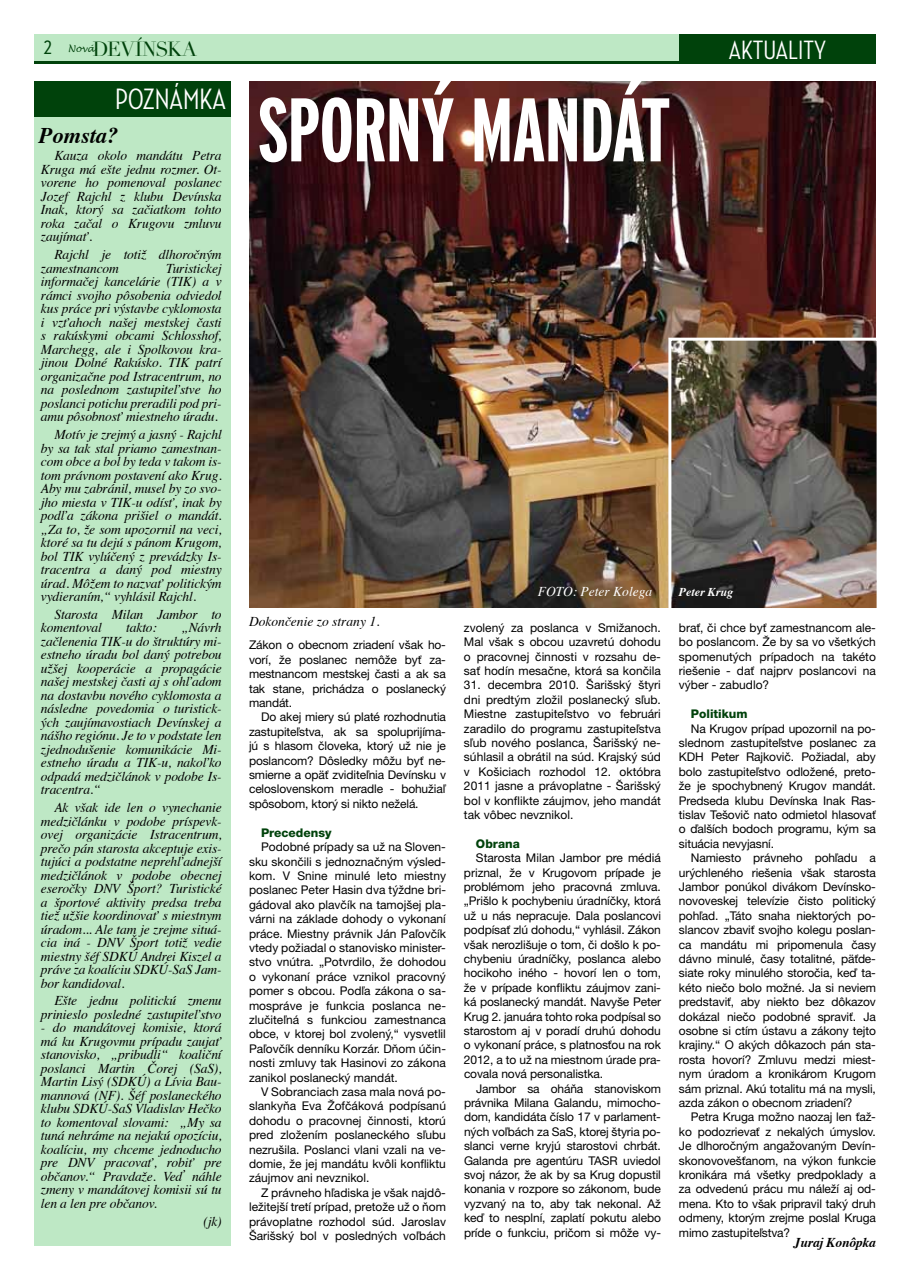
<style>
.page{position:relative;width:910px;height:1280px;background:#fff}
.page>*{position:absolute;margin:0;border:0;box-sizing:border-box;transform-origin:0 0}
.t1{font:700 extra-condensed 90px "Interstate CE";letter-spacing:-.015em;color:#fff}
.t2{font:500 30px "Neutraface Condensed";color:#fff}
.t3{font:500 27px "Neutraface Condensed";color:#fff}
.t4{font:500 24px "Neutraface Condensed";color:#00420b}
.t5{font:italic 700 22.35px "Times";color:#000}
.t6{font:20.1px "Didot";letter-spacing:-.04em;color:#00420b}
.t7{font:italic 13.5px/13.5px "Times";letter-spacing:-.01em;color:#000;text-align:justify}
.t8{font:italic 13.5px "Times";color:#fff}
.t9{font:italic 700 13.5px "Times";letter-spacing:-.01em;color:#000}
.t10{font:12px/14.4px "Helvetica Neue CE";letter-spacing:-.01em;color:#000;text-align:justify}
.t11{font:800 12px "Helvetica Neue CE";color:#00420b}
.t12{font:italic 700 12px "Times";color:#fff}
</style>
<div class="page">
<div style="left:34px;top:34px;width:842px;height:28px;background:#bee8c5"></div>
<hr style="left:34px;top:62px;width:842px;height:2px;background:#00420b">
<div style="left:679px;top:34px;width:197px;height:28px;background:#00420b"></div>
<div style="left:34px;top:117px;width:197px;height:1129px;background:#bee8c5"></div>
<div style="left:34px;top:82px;width:197px;height:35px;background:#00420b"></div>
<img style="left:249px;top:82px;width:626px;height:526px">
<img style="left:672px;top:342px;width:204px;height:265px">
<div style="left:668px;top:338px;width:212px;height:273px;border:3px solid #fff"></div>
<h3 class="t4" style="left:44px;top:33px;width:10px">2</h3>
<h3 class="t6" style="left:68px;top:37px;width:131px"><sup>Nová</sup>DEVÍNSKA</h3>
<h3 class="t3" style="left:729px;top:35px;width:99px">AKTUALITY</h3>
<h2 class="t2" style="left:115px;top:83px;width:112px">POZNÁMKA</h2>
<h3 class="t5" style="left:39px;top:115px;width:81px">Pomsta?</h3>
<p class="t7" style="left:41px;top:148px;width:182px;text-indent:14px">Kauza okolo mandátu Petra Kruga má ešte jednu rozmer. Ot&shy;vorene ho pomenoval poslanec Jozef Rajchl z klubu Devínska Inak, ktorý sa začiatkom tohto roka začal o Krugovu zmluvu zaujímať.</p>
<p class="t7" style="left:41px;top:247px;width:182px;text-indent:14px">Rajchl je totiž dlhoročným zamestnancom</p>
<p class="t7" style="left:41px;top:261px;width:182px;text-indent:125px">Turistickej informačej kancelárie (TIK) a v rámci svojho pôsobenia odviedol kus práce pri výstavbe cyklomosta i vzťahoch našej mestskej časti s rakúskymi obcami Schlosshof, Marchegg, ale i Spolkovou kra&shy;jinou Dolné Rakúsko. TIK patrí organizačne pod Istracentrum, no na poslednom zastupiteľstve ho poslanci potichu preradili pod pri&shy;amu pôsobnosť miestneho úradu.</p>
<p class="t7" style="left:41px;top:427px;width:182px;text-indent:14px">Motív je zrejmý a jasný - Rajchl by sa tak stal priamo zamestnan&shy;com obce a bol by teda v takom is&shy;tom právnom postavení ako Krug.<br>Aby mu zabránil, musel by zo svo&shy;jho miesta v TIK-u odísť, inak by podľa zákona prišiel o mandát. „Za to, že som upozornil na veci, ktoré sa tu dejú s pánom Krugom, bol TIK vylúčený z prevádzky Is&shy;tracentra a daný pod miestny úrad. Môžem to nazvať politickým vydieraním,“ vyhlásil Rajchl.</p>
<p class="t7" style="left:41px;top:607px;width:182px;text-indent:14px">Starosta Milan Jambor to komentoval</p>
<p class="t7" style="left:126px;top:620px;width:32px">takto:</p>
<p class="t7" style="left:41px;top:620px;width:182px;text-indent:140px">„Návrh začlenenia TIK-u do štruktúry mi&shy;estneho úradu bol daný potrebou užšej kooperácie a propagácie našej mestskej časti aj s ohľadom na dostavbu nového cyklomosta a následne povedomia o turistick&shy;ých zaujímavostiach Devínskej a nášho regiónu. Je to v podstate len zjednodušenie komunikácie Mi&shy;estneho úradu a TIK-u, nakoľko odpadá medzičlánok v podobe Is&shy;tracentra.“</p>
<p class="t7" style="left:41px;top:800px;width:182px;text-indent:14px">Ak však ide len o vynechanie medzičlánku v podobe príspevk&shy;ovej organizácie Istracentrum, prečo pán starosta akceptuje exis&shy;tujúci a podstatne neprehľadnejší medzičlánok v podobe obecnej eseročky DNV Šport? Turistické a športové aktivity predsa treba tiež užšie koordinovať s miestnym úradom... Ale tam je zrejme situá&shy;cia iná - DNV Šport totiž vedie miestny šéf SDKÚ Andrei Kiszel a práve za koalíciu SDKÚ-SaS Jam&shy;bor kandidoval.</p>
<p class="t7" style="left:41px;top:993px;width:182px;text-align:right">Ešte jednu politickú zmenu prinieslo posledné zastupiteľstvo</p>
<p class="t7" style="left:41px;top:1020px;width:182px">- do mandátovej komisie, ktorá má ku Krugovmu prípadu zaujať stanovisko, „pribudli“ koaliční poslanci Martin Čorej (SaS), Martin Lisý (SDKÚ) a Lívia Bau&shy;mannová (NF). Šéf poslaneckého klubu SDKÚ-SaS Vladislav Hečko to komentoval slovami: „My sa tuná nehráme na nejakú opozíciu, koalíciu, my chceme jednoducho pre DNV pracovať, robiť pre občanov.“ Pravdaže. Veď náhle zmeny v mandátovej komisii sú tu len a len pre občanov.</p>
<p class="t7" style="left:203px;top:1213px;width:20px">(jk)</p>
<h1 class="t1" style="left:257px;top:79px;width:414px">SPORNÝ MANDÁT</h1>
<p class="t7" style="left:249px;top:614px;width:132px">Dokončenie zo strany 1.</p>
<p class="t10" style="left:249px;top:638px;width:198px">Zákon o obecnom zriadení však ho&shy;vorí, že poslanec nemôže byť za&shy;mestnancom mestskej časti a ak sa tak stane, prichádza o poslanecký mandát.</p>
<p class="t10" style="left:249px;top:710px;width:199px;text-indent:12px">Do akej miery sú platé rozhodnutia zastupiteľstva, ak sa spoluprijíma&shy;jú s hlasom človeka, ktorý už nie je poslancom? Dôsledky môžu byť ne&shy;smierne a opäť zviditeľnia Devínsku v celoslovenskom meradle - bohužiaľ spôsobom, ktorý si nikto neželá.</p>
<p class="t11" style="left:261px;top:826px;width:72px">Precedensy</p>
<p class="t10" style="left:249px;top:840px;width:198px;text-indent:12px">Podobné prípady sa už na Sloven&shy;sku skončili s jednoznačným výsled&shy;kom. V Snine minulé leto miestny poslanec Peter Hasin dva týždne bri&shy;gádoval ako plavčík na tamojšej pla&shy;várni na základe dohody o vykonaní práce. Miestny právnik Ján Paľovčík vtedy požiadal o stanovisko minister&shy;stvo vnútra. „Potvrdilo, že dohodou o vykonaní práce vznikol pracovný pomer s obcou. Podľa zákona o sa&shy;mospráve je funkcia poslanca ne&shy;zlučiteľná s funkciou zamestnanca obce, v ktorej bol zvolený,“ vysvetlil Paľovčík denníku Korzár. Dňom účin&shy;nosti zmluvy tak Hasinovi zo zákona zanikol poslanecký mandát.</p>
<p class="t10" style="left:249px;top:1084px;width:198px;text-indent:12px">V Sobranciach zasa mala nová po&shy;slankyňa Eva Žofčáková podpísanú dohodu o pracovnej činnosti, ktorú pred zložením poslaneckého sľubu nezrušila. Poslanci vlani vzali na ve&shy;domie, že jej mandátu kvôli konfliktu záujmov ani nevznikol.</p>
<p class="t10" style="left:249px;top:1185px;width:198px;text-indent:12px">Z právneho hľadiska je však najdô&shy;ležitejší tretí prípad, pretože už o ňom právoplatne rozhodol súd. Jaroslav Šarišský bol v posledných voľbách</p>
<p class="t8" style="left:538px;top:580px;width:116px">FOTO: Peter Kolega</p>
<p class="t12" style="left:679px;top:580px;width:56px">Peter Krug</p>
<p class="t10" style="left:464px;top:620px;width:198px">zvolený za poslanca v Smižanoch.<br>Mal však s obcou uzavretú dohodu o pracovnej činnosti v rozsahu de&shy;sať hodín mesačne, ktorá sa končila</p>
<p class="t10" style="left:464px;top:678px;width:198px">31. decembra 2010. Šarišský štyri dni predtým zložil poslanecký sľub.<br>Miestne zastupiteľstvo vo februári zaradilo do programu zastupiteľstva sľub nového poslanca, Šarišský ne&shy;súhlasil a obrátil na súd. Krajský súd v Košiciach rozhodol 12. októbra 2011 jasne a právoplatne - Šarišský bol v konflikte záujmov, jeho mandát tak vôbec nevznikol.</p>
<p class="t11" style="left:476px;top:837px;width:45px">Obrana</p>
<p class="t10" style="left:464px;top:851px;width:198px;text-indent:12px">Starosta Milan Jambor pre médiá priznal, že v Krugovom prípade je problémom jeho pracovná zmluva. „Prišlo k pochybeniu úradníčky, ktorá už u nás nepracuje. Dala poslancovi podpísať zlú dohodu,“ vyhlásil. Zákon však nerozlišuje o tom, či došlo k po&shy;chybeniu úradníčky, poslanca alebo hocikoho iného - hovorí len o tom, že v prípade konfliktu záujmov zani&shy;ká poslanecký mandát. Navyše Peter Krug 2. januára tohto roka podpísal so starostom aj v poradí druhú dohodu o vykonaní práce, s platnosťou na rok 2012, a to už na miestnom úrade pra&shy;covala nová personalistka.</p>
<p class="t10" style="left:464px;top:1081px;width:198px;text-indent:12px">Jambor sa oháňa stanoviskom právnika Milana Galandu, mimocho&shy;dom, kandidáta číslo 17 v parlament&shy;ných voľbách za SaS, ktorej štyria po&shy;slanci verne kryjú starostovi chrbát.<br>Galanda pre agentúru TASR uviedol svoj názor, že ak by sa Krug dopustil konania v rozpore so zákonom, bude vyzvaný na to, aby tak nekonal. Až keď to nesplní, zaplatí pokutu alebo príde o funkciu, pričom si môže vy-</p>
<p class="t10" style="left:679px;top:620px;width:198px">brať, či chce byť zamestnancom ale&shy;bo poslancom. Že by sa vo všetkých spomenutých prípadoch na takéto riešenie - dať najprv poslancovi na výber - zabudlo?</p>
<p class="t11" style="left:691px;top:707px;width:58px">Politikum</p>
<p class="t10" style="left:679px;top:721px;width:198px;text-indent:12px">Na Krugov prípad upozornil na po&shy;slednom zastupiteľstve poslanec za KDH Peter Rajkovič. Požiadal, aby bolo zastupiteľstvo odložené, preto&shy;že je spochybnený Krugov mandát.<br>Predseda klubu Devínska Inak Ras&shy;tislav Tešovič nato odmietol hlasovať o ďalších bodoch programu, kým sa situácia nevyjasní.</p>
<p class="t10" style="left:679px;top:851px;width:198px;text-indent:12px">Namiesto právneho pohľadu a urýchleného riešenia však starosta Jambor ponúkol divákom Devínsko&shy;novoveskej televízie čisto politický pohľad. „Táto snaha niektorých po&shy;slancov zbaviť svojho kolegu poslan&shy;ca mandátu mi pripomenula časy dávno minulé, časy totalitné, päťde&shy;siate roky minulého storočia, keď ta&shy;kéto niečo bolo možné. Ja si neviem predstaviť, aby niekto bez dôkazov dokázal niečo podobné spraviť. Ja osobne si ctím ústavu a zákony tejto krajiny.“ O akých dôkazoch pán sta&shy;rosta hovorí? Zmluvu medzi miest&shy;nym úradom a kronikárom Krugom sám priznal. Akú totalitu má na mysli, azda zákon o obecnom zriadení?</p>
<p class="t10" style="left:679px;top:1110px;width:198px;text-indent:12px">Petra Kruga možno naozaj len ťaž&shy;ko podozrievať z nekalých úmyslov.<br>Je dlhoročným angažovaným Devín&shy;skonovovešťanom, na výkon funkcie kronikára má všetky predpoklady a za odvedenú prácu mu náleží aj od&shy;mena. Kto to však pripravil taký druh odmeny, ktorým zrejme poslal Kruga mimo zastupiteľstva?</p>
<p class="t9" style="left:794px;top:1230px;width:84px">Juraj Konôpka</p>
</div>
